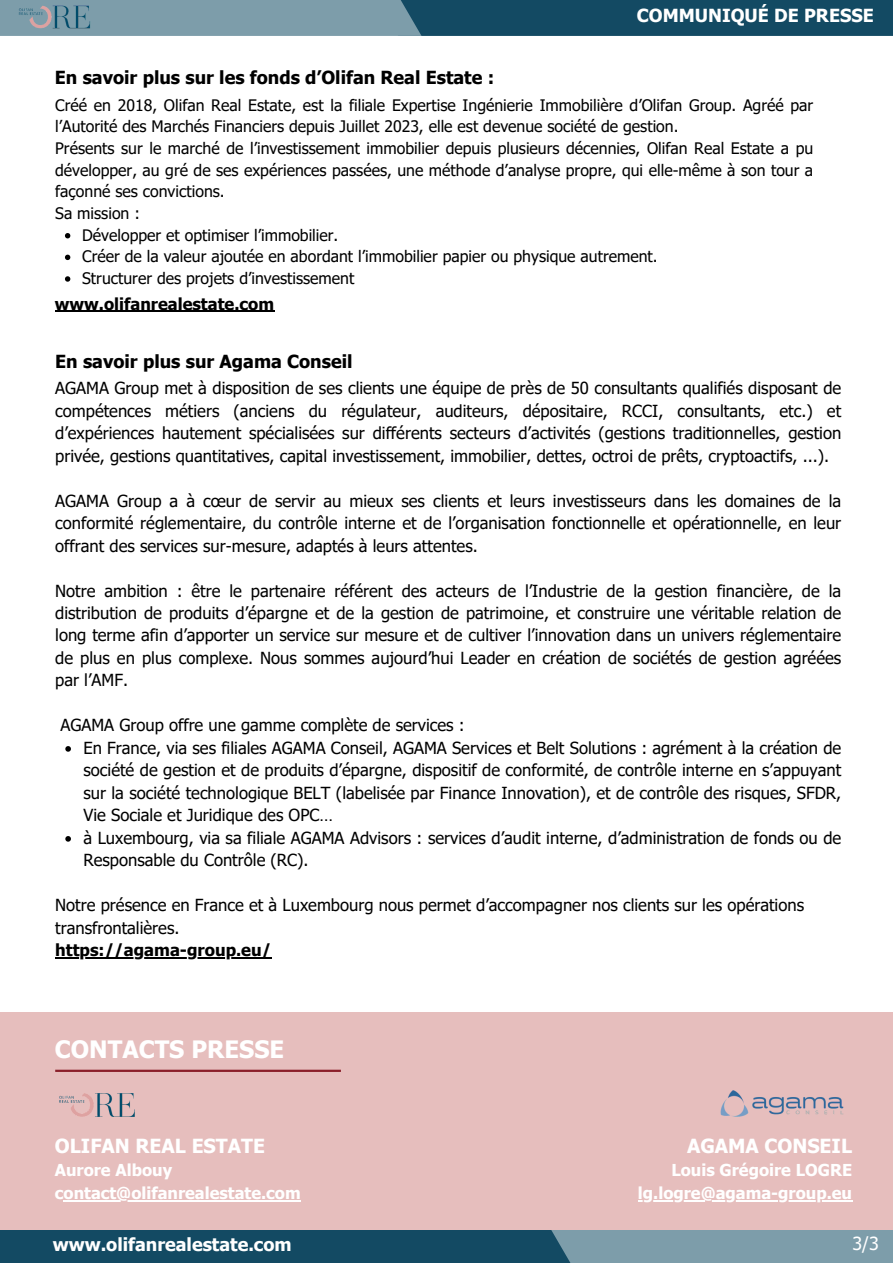
<style>
.page{position:relative;width:893px;height:1264px;background:#fff}
.page>*{position:absolute;margin:0;border:0;box-sizing:border-box;transform-origin:0 0}
.t1{font:700 23.85px "Tahoma";color:#fff}
.t2{font:700 19.35px "Tahoma";color:#fff}
.t3{font:700 18px "Tahoma";color:#000}
.t4{font:700 18px "Tahoma";color:#fff}
.t5{font:18px "Tahoma";color:#fff}
.t6{font:16.65px/22.5px "Tahoma";color:#000;text-align:justify}
.t7{font:700 16.65px "Tahoma";color:#000}
.t8{font:700 16.5px "Tahoma";color:#000}
.t9{font:700 16.35px "Tahoma";color:#fff}
.t10{font:15.9px/21.6px "Tahoma";color:#000}
</style>
<div class="page">
<div style="left:369px;top:1229px;width:523px;height:33px;background:#7d9daa"></div>
<svg style="left:0;top:1229px;width:664px;height:33px;fill:#134a63"></svg>
<div style="left:285px;top:0;width:607px;height:36px;background:#134a63"></div>
<div style="left:0;top:0;width:446px;height:96px;background:#fff"></div>
<div style="left:0;top:0;width:421px;height:36px;background:#7d9daa"></div>
<img style="left:19px;top:5px;width:72px;height:24px">
<div style="left:0;top:1012px;width:892px;height:217px;background:#e6bebd"></div>
<hr style="left:55px;top:1069px;width:286px;height:2px;background:#8a1f2a">
<img style="left:59px;top:1093px;width:76px;height:24px">
<img style="left:720px;top:1090px;width:124px;height:27px">
<svg style="left:65px;top:746px;width:6px;height:5px"></svg>
<svg style="left:65px;top:836px;width:6px;height:5px"></svg>
<hr style="left:55px;top:957px;width:216px;height:1px;background:#000">
<svg style="left:65px;top:233px;width:5px;height:5px"></svg>
<svg style="left:65px;top:255px;width:5px;height:5px"></svg>
<svg style="left:65px;top:276px;width:5px;height:6px"></svg>
<hr style="left:638px;top:1199px;width:214px;height:1px;background:#fff">
<hr style="left:64px;top:1199px;width:236px;height:1px;background:#fff">
<hr style="left:55px;top:311px;width:219px;height:1px;background:#000">
<p class="t3" style="left:55px;top:66px;width:441px">En savoir plus sur les fonds d’Olifan Real Estate :</p>
<p class="t4" style="left:636px;top:4px;width:238px">COMMUNIQUÉ DE PRESSE</p>
<p class="t10" style="left:55px;top:94px;width:759px">Créé en 2018, Olifan Real Estate, est la filiale Expertise Ingénierie Immobilière d’Olifan Group. Agréé par l’Autorité des Marchés Financiers depuis Juillet 2023, elle est devenue société de gestion.</p>
<p class="t10" style="left:55px;top:137px;width:759px;text-align:justify">Présents sur le marché de l’investissement immobilier depuis plusieurs décennies, Olifan Real Estate a pu développer, au gré de ses expériences passées, une méthode d’analyse propre, qui elle-même à son tour a façonné ses convictions.</p>
<p class="t10" style="left:55px;top:202px;width:86px">Sa mission :</p>
<p class="t10" style="left:82px;top:223px;width:258px">Développer et optimiser l’immobilier.</p>
<p class="t10" style="left:82px;top:245px;width:577px">Créer de la valeur ajoutée en abordant l’immobilier papier ou physique autrement.</p>
<p class="t10" style="left:82px;top:267px;width:274px">Structurer des projets d’investissement</p>
<p class="t8" style="left:55px;top:293px;width:220px">www.olifanrealestate.com</p>
<p class="t3" style="left:55px;top:349px;width:299px">En savoir plus sur Agama Conseil</p>
<p class="t6" style="left:55px;top:376px;width:787px">AGAMA Group met à disposition de ses clients une équipe de près de 50 consultants qualifiés disposant de compétences métiers (anciens du régulateur, auditeurs, dépositaire, RCCI, consultants, etc.) et d’expériences hautement spécialisées sur différents secteurs d’activités (gestions traditionnelles, gestion privée, gestions quantitatives, capital investissement, immobilier, dettes, octroi de prêts, cryptoactifs, ...).</p>
<p class="t6" style="left:55px;top:488px;width:787px">AGAMA Group a à cœur de servir au mieux ses clients et leurs investisseurs dans les domaines de la conformité réglementaire, du contrôle interne et de l’organisation fonctionnelle et opérationnelle, en leur offrant des services sur-mesure, adaptés à leurs attentes.</p>
<p class="t6" style="left:55px;top:578px;width:787px">Notre ambition : être le partenaire référent des acteurs de l’Industrie de la gestion financière, de la distribution de produits d’épargne et de la gestion de patrimoine, et construire une véritable relation de long terme afin d’apporter un service sur mesure et de cultiver l’innovation dans un univers réglementaire de plus en plus complexe. Nous sommes aujourd’hui Leader en création de sociétés de gestion agréées par l’AMF.</p>
<p class="t6" style="left:60px;top:713px;width:406px">AGAMA Group offre une gamme complète de services :</p>
<p class="t6" style="left:83px;top:736px;width:759px">En France, via ses filiales AGAMA Conseil, AGAMA Services et Belt Solutions : agrément à la création de société de gestion et de produits d’épargne, dispositif de conformité, de contrôle interne en s’appuyant sur la société technologique BELT (labelisée par Finance Innovation), et de contrôle des risques, SFDR, Vie Sociale et Juridique des OPC…</p>
<p class="t6" style="left:83px;top:826px;width:759px">à Luxembourg, via sa filiale AGAMA Advisors : services d’audit interne, d’administration de fonds ou de<br>Responsable du Contrôle (RC).</p>
<p class="t6" style="left:55px;top:893px;width:750px">Notre présence en France et à Luxembourg nous permet d’accompagner nos clients sur les opérations transfrontalières.</p>
<p class="t7" style="left:55px;top:939px;width:218px">https://agama-group.eu/</p>
<p class="t1" style="left:55px;top:1034px;width:231px">CONTACTS PRESSE</p>
<p class="t2" style="left:55px;top:1133px;width:211px">OLIFAN REAL ESTATE</p>
<p class="t9" style="left:55px;top:1159px;width:119px">Aurore Albouy</p>
<p class="t9" style="left:55px;top:1182px;width:247px">contact@olifanrealestate.com</p>
<p class="t2" style="left:687px;top:1133px;width:166px">AGAMA CONSEIL</p>
<p class="t9" style="left:671px;top:1159px;width:182px">Louis Grégoire LOGRE</p>
<p class="t9" style="left:638px;top:1182px;width:216px">lg.logre@agama-group.eu</p>
<p class="t4" style="left:53px;top:1232px;width:240px">www.olifanrealestate.com</p>
<p class="t5" style="left:852px;top:1231px;width:28px">3/3</p>
</div>
